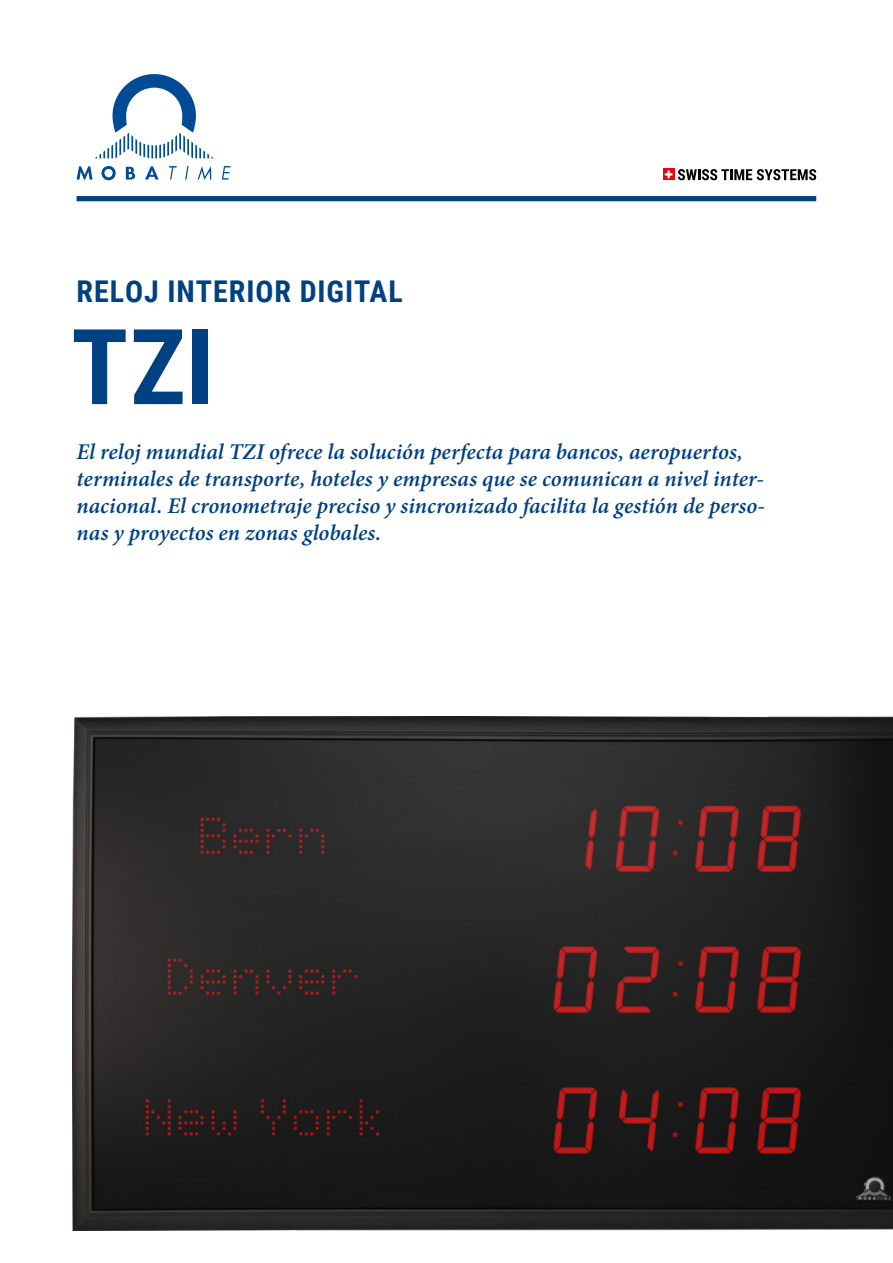
<style>
.page{position:relative;width:893px;height:1263px;background:#fff}
.page>*{position:absolute;margin:0;border:0;box-sizing:border-box;transform-origin:0 0}
.t1{font:700 105px "Roboto Condensed";color:#004183}
.t2{font:700 30px "Roboto Condensed";letter-spacing:.03em;color:#004183}
.t3{font:italic 600 22.5px/27px "Minion Pro";color:#004183}
</style>
<div class="page">
<svg style="left:95px;top:74px;width:119px;height:84px"></svg>
<svg style="left:77px;top:166px;width:15px;height:14px"></svg>
<svg style="left:102px;top:166px;width:14px;height:14px"></svg>
<svg style="left:126px;top:167px;width:9px;height:13px"></svg>
<svg style="left:145px;top:166px;width:14px;height:14px"></svg>
<svg style="left:169px;top:166px;width:8px;height:14px"></svg>
<svg style="left:185px;top:166px;width:4px;height:14px"></svg>
<svg style="left:198px;top:166px;width:13px;height:14px"></svg>
<svg style="left:222px;top:166px;width:9px;height:14px"></svg>
<svg style="left:663px;top:169px;width:11px;height:11px"></svg>
<svg style="left:665px;top:171px;width:7px;height:7px"></svg>
<svg style="left:678px;top:169px;width:138px;height:11px"></svg>
<div style="left:77px;top:196px;width:739px;height:5px;background:#004183"></div>
<img style="left:72px;top:716px;width:821px;height:514px">
<p class="t2" style="left:77px;top:270px;width:328px">RELOJ INTERIOR DIGITAL</p>
<p class="t1" style="left:71px;top:293px;width:144px">TZI</p>
<p class="t3" style="left:77px;top:438px;width:690px">El reloj mundial TZI ofrece la solución perfecta para bancos, aeropuertos, terminales de transporte, hoteles y empresas que se comunican a nivel inter&shy;nacional. El cronometraje preciso y sincronizado facilita la gestión de perso&shy;nas y proyectos en zonas globales.</p>
</div>
